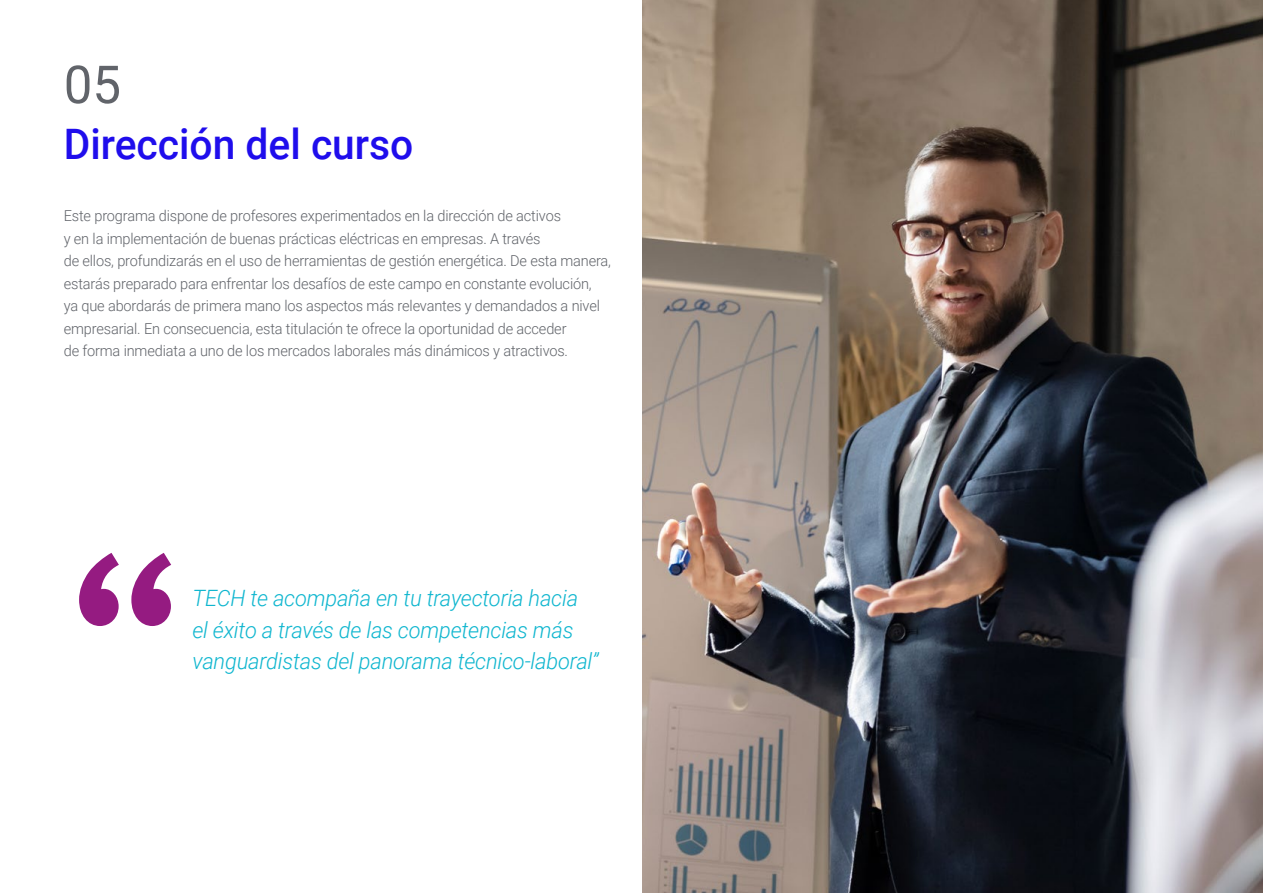
<style>
.page{position:relative;width:1263px;height:893px;background:#fff}
.page>*{position:absolute;margin:0;border:0;box-sizing:border-box;transform-origin:0 0}
.t1{font:52.5px "Roboto";color:#61646a}
.t2{font:500 42px "Roboto";color:#1f0dec}
.t3{font:italic 300 22.5px/31.5px "Roboto";letter-spacing:-.01em;color:#0fb6cf}
.t4{font:300 15px/22.5px "Roboto";letter-spacing:-.01em;color:#61646a}
</style>
<div class="page">
<img style="left:642px;top:0;width:620px;height:893px">
<svg style="left:79px;top:553px;width:92px;height:73px"></svg>
<hr style="left:1262px;top:0;width:1px;height:893px;background:#1f0dec">
<h1 class="t1" style="left:64px;top:48px;width:59px">05</h1>
<h2 class="t2" style="left:64px;top:115px;width:351px">Dirección del curso</h2>
<p class="t4" style="left:64px;top:204px;width:549px">Este programa dispone de profesores experimentados en la dirección de activos<br>y en la implementación de buenas prácticas eléctricas en empresas. A través<br>de ellos, profundizarás en el uso de herramientas de gestión energética. De esta manera, estarás preparado para enfrentar los desafíos de este campo en constante evolución,<br>ya que abordarás de primera mano los aspectos más relevantes y demandados a nivel empresarial. En consecuencia, esta titulación te ofrece la oportunidad de acceder<br>de forma inmediata a uno de los mercados laborales más dinámicos y atractivos.</p>
<h3 class="t3" style="left:192px;top:582px;width:408px">TECH te acompaña en tu trayectoria hacia el éxito a través de las competencias más vanguardistas del panorama técnico-laboral”</h3>
</div>
